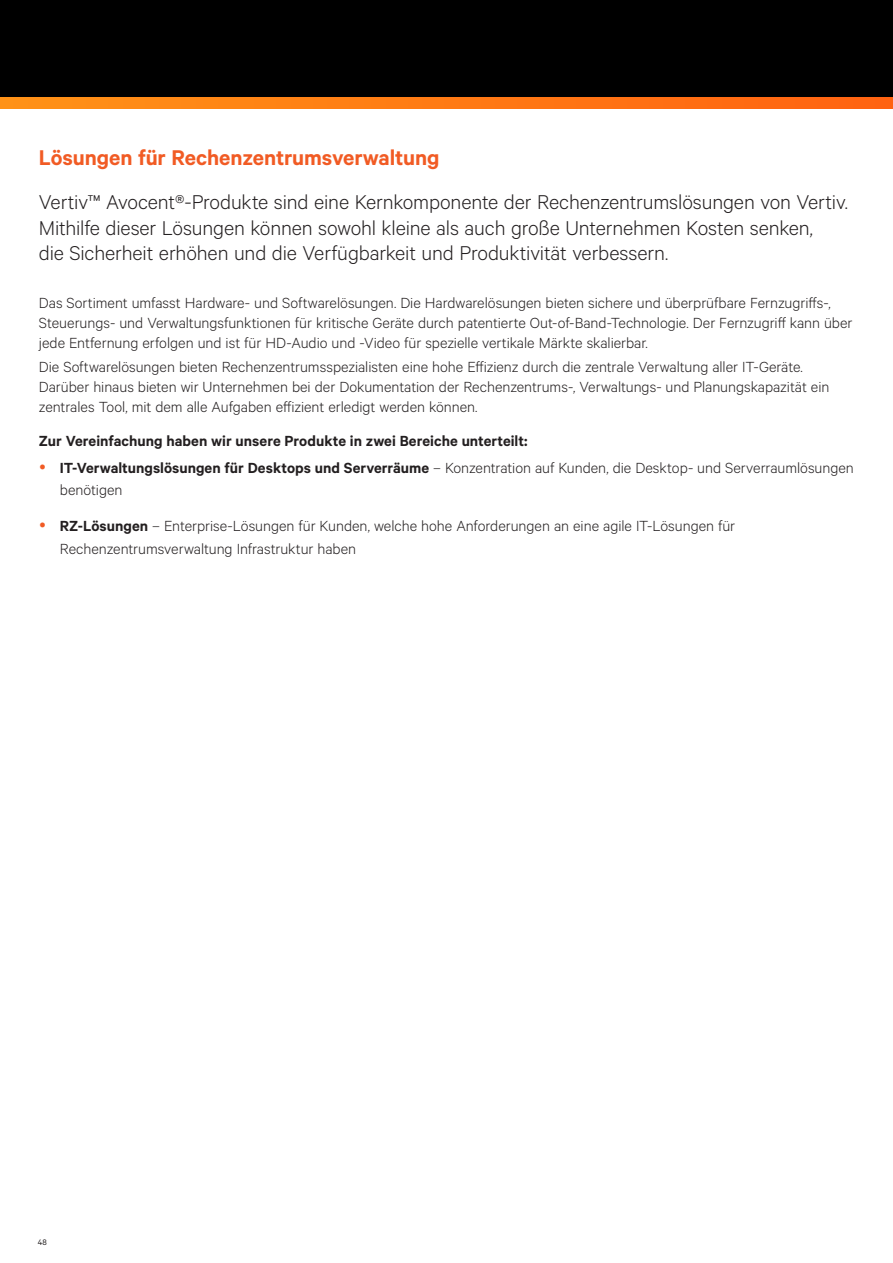
<style>
.page{position:relative;width:893px;height:1263px;background:#fff}
.page>*{position:absolute;margin:0;border:0;box-sizing:border-box;transform-origin:0 0}
.Vertiv_Orange_Main_H{font:600 24px "Calibre";letter-spacing:-.005em;color:#f15b24}
.Vertiv_Body_Text{font:300 22.5px/25.5px "Calibre";letter-spacing:-.005em;color:#231f20}
.Vertiv_Body_Text-2{font:300 16.5px/19.8px "Calibre";letter-spacing:-.005em;color:#231f20}
.Vertiv_Body_Text-3{font:600 16.5px "Calibre";color:#231f20}
.t1{font:9px "Calibre";color:#231f20}
.s1{font-weight:600}
</style>
<div class="page">
<div style="left:0;top:0;width:893px;height:108px;background:#000"></div>
<svg style="left:0;top:98px;width:893px;height:10px;background:#ff7a13"></svg>
<p class="Vertiv_Orange_Main_H" style="left:39px;top:143px;width:402px">Lösungen für Rechenzentrumsverwaltung</p>
<p class="Vertiv_Body_Text" style="left:39px;top:188px;width:810px">Vertiv™ Avocent®-Produkte sind eine Kernkomponente der Rechenzentrumslösungen von Vertiv.<br>Mithilfe dieser Lösungen können sowohl kleine als auch große Unternehmen Kosten senken,<br>die Sicherheit erhöhen und die Verfügbarkeit und Produktivität verbessern.</p>
<p class="Vertiv_Body_Text-2" style="left:39px;top:292px;width:815px">Das Sortiment umfasst Hardware- und Softwarelösungen. Die Hardwarelösungen bieten sichere und überprüfbare Fernzugriffs-,<br>Steuerungs- und Verwaltungsfunktionen für kritische Geräte durch patentierte Out-of-Band-Technologie. Der Fernzugriff kann über jede Entfernung erfolgen und ist für HD-Audio und -Video für spezielle vertikale Märkte skalierbar.</p>
<p class="Vertiv_Body_Text-2" style="left:39px;top:356px;width:792px">Die Softwarelösungen bieten Rechenzentrumsspezialisten eine hohe Effizienz durch die zentrale Verwaltung aller IT-Geräte.<br>Darüber hinaus bieten wir Unternehmen bei der Dokumentation der Rechenzentrums-, Verwaltungs- und Planungskapazität ein zentrales Tool, mit dem alle Aufgaben effizient erledigt werden können.</p>
<p class="Vertiv_Body_Text-3" style="left:39px;top:431px;width:490px">Zur Vereinfachung haben wir unsere Produkte in zwei Bereiche unterteilt:</p>
<p class="Vertiv_Body_Text-2" style="left:60px;top:455px;width:795px;line-height:22.5px"><span class="s1">IT-Verwaltungslösungen für Desktops und Serverräume</span> – Konzentration auf Kunden, die Desktop- und Serverraumlösungen benötigen</p>
<p class="Vertiv_Body_Text-2" style="left:60px;top:514px;width:677px;line-height:22.5px"><span class="s1">RZ-Lösungen</span> – Enterprise-Lösungen für Kunden, welche hohe Anforderungen an eine agile IT-Lösungen für<br>Rechenzentrumsverwaltung Infrastruktur haben</p>
<p class="t1" style="left:38px;top:1236px;width:11px">48</p>
</div>
